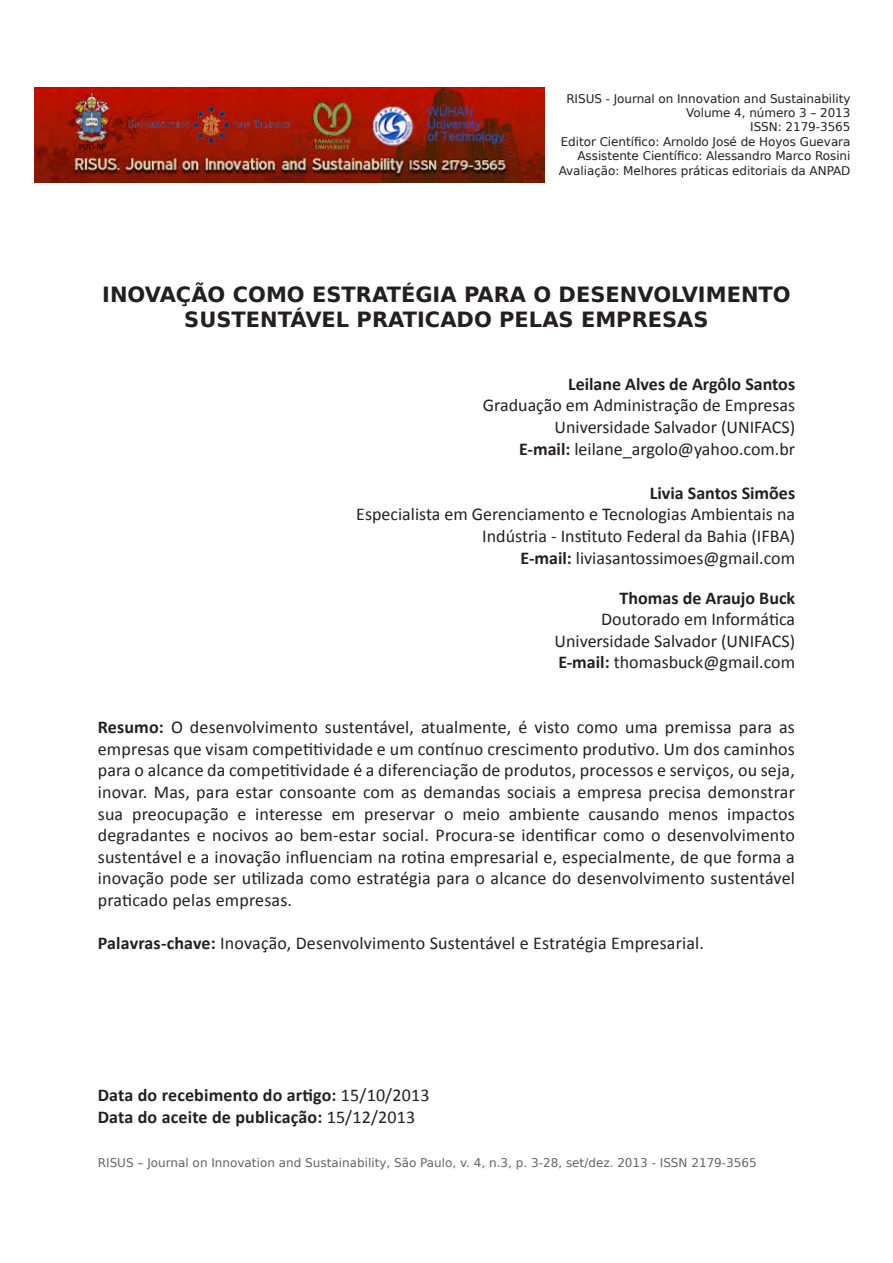
<style>
.page{position:relative;width:893px;height:1263px;background:#fff}
.page>*{position:absolute;margin:0;border:0;box-sizing:border-box;transform-origin:0 0}
.Título{font:700 21px "DejaVu Sans";color:#231f20}
.Resumo{font:18px "Calibri";letter-spacing:.01em;color:#231f20}
.Sobre_o_autor{font:18px "Calibri";color:#231f20}
.Resumo-2{font:700 18px "Calibri";letter-spacing:.01em;color:#231f20}
.Sobre_o_autor-2{font:700 18px "Calibri";color:#231f20}
.t1{font:12px "DejaVu Sans";letter-spacing:-.005em;color:#231f20}
.t2{font:12px "DejaVu Sans";color:#636366}
.s1{font-weight:700}
.s2{font-weight:400}
</style>
<div class="page">
<img style="left:34px;top:87px;width:510px;height:96px">
<p class="t1" style="left:566px;top:89px;width:286px">RISUS - Journal on Innovation and Sustainability</p>
<p class="t1" style="left:686px;top:103px;width:166px">Volume 4, número 3 – 2013</p>
<p class="t1" style="left:750px;top:117px;width:102px">ISSN: 2179-3565</p>
<p class="t1" style="left:561px;top:132px;width:291px">Editor Científico: Arnoldo José de Hoyos Guevara</p>
<p class="t1" style="left:577px;top:146px;width:275px">Assistente Científico: Alessandro Marco Rosini</p>
<p class="t1" style="left:559px;top:161px;width:293px">Avaliação: Melhores práticas editoriais da ANPAD</p>
<p class="Título" style="left:102px;top:277px;width:690px">INOVAÇÃO COMO ESTRATÉGIA PARA O DESENVOLVIMENTO</p>
<p class="Título" style="left:184px;top:302px;width:526px">SUSTENTÁVEL PRATICADO PELAS EMPRESAS</p>
<p class="Sobre_o_autor-2" style="left:568px;top:372px;width:229px">Leilane Alves de Argôlo Santos</p>
<p class="Sobre_o_autor" style="left:483px;top:394px;width:314px">Graduação em Administração de Empresas</p>
<p class="Sobre_o_autor" style="left:555px;top:416px;width:242px">Universidade Salvador (UNIFACS)</p>
<p class="Sobre_o_autor" style="left:519px;top:437px;width:277px"><span class="s1">E-mail:</span> leilane_argolo@yahoo.com.br</p>
<p class="Sobre_o_autor-2" style="left:650px;top:481px;width:147px">Livia Santos Simões</p>
<p class="Sobre_o_autor" style="left:356px;top:503px;width:440px">Especialista em Gerenciamento e Tecnologias Ambientais na</p>
<p class="Sobre_o_autor" style="left:482px;top:525px;width:314px">Indústria - Instituto Federal da Bahia (IFBA)</p>
<p class="Sobre_o_autor" style="left:521px;top:546px;width:276px"><span class="s1">E-mail:</span> liviasantossimoes@gmail.com</p>
<p class="Sobre_o_autor-2" style="left:620px;top:586px;width:177px">Thomas de Araujo Buck</p>
<p class="Sobre_o_autor" style="left:601px;top:608px;width:196px">Doutorado em Informática</p>
<p class="Sobre_o_autor" style="left:555px;top:629px;width:242px">Universidade Salvador (UNIFACS)</p>
<p class="Sobre_o_autor" style="left:558px;top:651px;width:238px"><span class="s1">E-mail:</span> thomasbuck@gmail.com</p>
<p class="Resumo" style="left:98px;top:716px;width:699px"><span class="s1">Resumo:</span> O desenvolvimento sustentável, atualmente, é visto como uma premissa para as</p>
<p class="Resumo" style="left:98px;top:737px;width:699px">empresas que visam competitividade e um contínuo crescimento produtivo. Um dos caminhos</p>
<p class="Resumo" style="left:98px;top:759px;width:699px">para o alcance da competitividade é a diferenciação de produtos, processos e serviços, ou seja,</p>
<p class="Resumo" style="left:98px;top:781px;width:699px">inovar. Mas, para estar consoante com as demandas sociais a empresa precisa demonstrar</p>
<p class="Resumo" style="left:98px;top:802px;width:699px">sua preocupação e interesse em preservar o meio ambiente causando menos impactos</p>
<p class="Resumo" style="left:98px;top:824px;width:699px">degradantes e nocivos ao bem-estar social. Procura-se identificar como o desenvolvimento</p>
<p class="Resumo" style="left:98px;top:845px;width:699px">sustentável e a inovação influenciam na rotina empresarial e, especialmente, de que forma a</p>
<p class="Resumo" style="left:98px;top:867px;width:699px">inovação pode ser utilizada como estratégia para o alcance do desenvolvimento sustentável</p>
<p class="Resumo" style="left:98px;top:889px;width:196px">praticado pelas empresas.</p>
<p class="Resumo" style="left:98px;top:932px;width:608px"><span class="s1">Palavras-chave:</span> Inovação, Desenvolvimento Sustentável e Estratégia Empresarial.</p>
<p class="Resumo-2" style="left:98px;top:1083px;width:333px">Data do recebimento do artigo: <span class="s2">15/10/2013</span></p>
<p class="Resumo-2" style="left:98px;top:1105px;width:319px">Data do aceite de publicação: <span class="s2">15/12/2013</span></p>
<p class="t2" style="left:98px;top:1153px;width:660px">RISUS – Journal on Innovation and Sustainability, São Paulo, v. 4, n.3, p. 3-28, set/dez. 2013 - ISSN 2179-3565</p>
</div>
